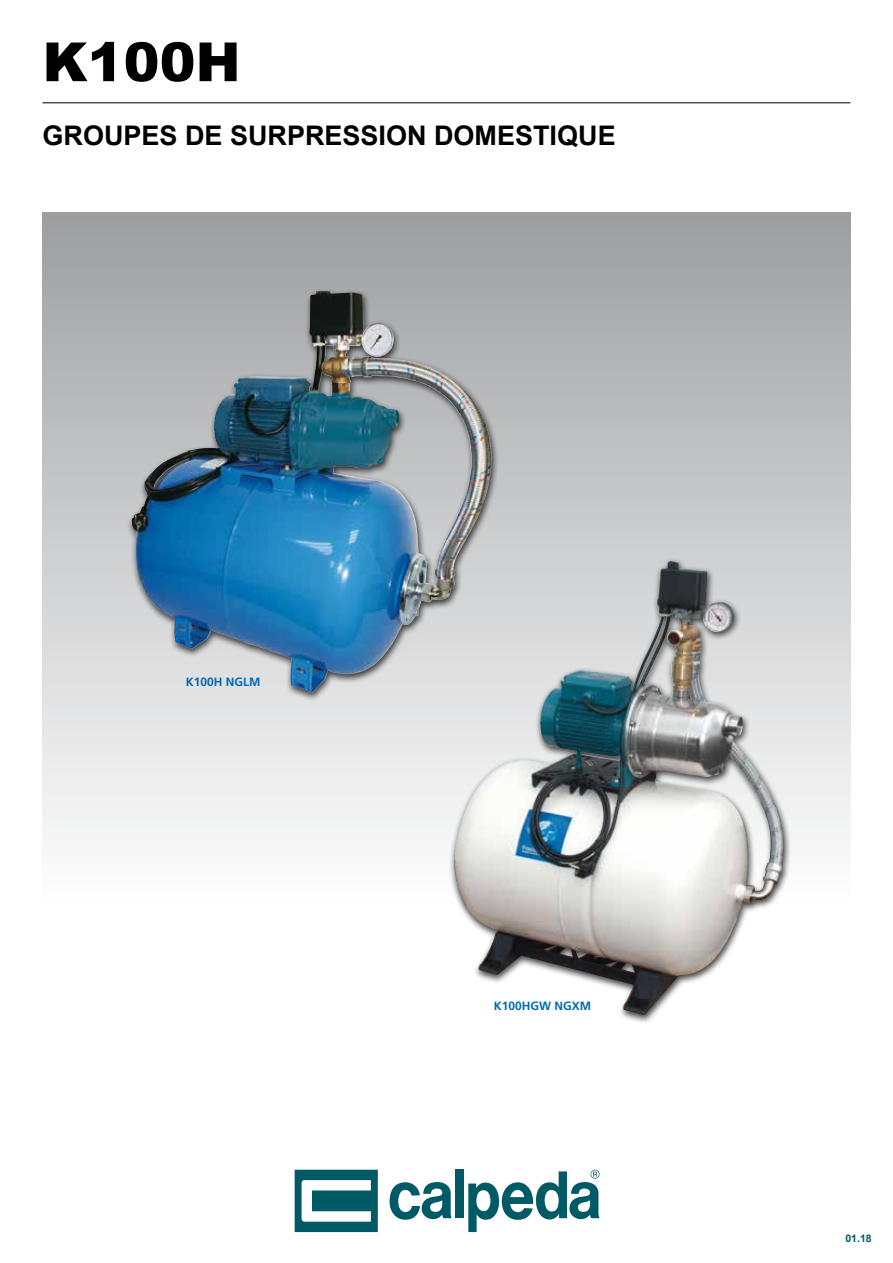
<style>
.page{position:relative;width:893px;height:1263px;background:#fff}
.page>*{position:absolute;margin:0;border:0;box-sizing:border-box;transform-origin:0 0}
.t1{font:900 54px "Arial";color:#000}
.t2{font:700 27px "Arial";color:#000}
.t3{font:700 12px "Frutiger";color:#006ab3}
.t4{font:700 10.5px "Arial";color:#005a65}
</style>
<div class="page">
<div style="left:43px;top:213px;width:807px;height:694px;background:linear-gradient(to bottom,#9d9fa1,#fff)"></div>
<hr style="left:43px;top:102px;width:807px;height:1px;background:#000">
<div style="left:126px;top:288px;width:373px;height:414px;background:#000;opacity:.75"></div>
<img style="left:132px;top:291px;width:321px;height:402px">
<div style="left:449px;top:557px;width:342px;height:467px;background:#000;opacity:.75"></div>
<img style="left:449px;top:560px;width:340px;height:455px">
<div style="left:455px;top:1170px;width:9px;height:48px;background:#005a65"></div>
<svg style="left:390px;top:1182px;width:62px;height:38px"></svg>
<svg style="left:468px;top:1170px;width:131px;height:62px"></svg>
<svg style="left:295px;top:1170px;width:83px;height:62px"></svg>
<h1 class="t1" style="left:43px;top:23px;width:200px">K100H</h1>
<p class="t2" style="left:43px;top:117px;width:575px">GROUPES DE SURPRESSION DOMESTIQUE</p>
<p class="t3" style="left:186px;top:675px;width:76px">K100H NGLM</p>
<p class="t3" style="left:494px;top:999px;width:99px">K100HGW NGXM</p>
<p class="t4" style="left:845px;top:1231px;width:28px">01.18</p>
</div>
